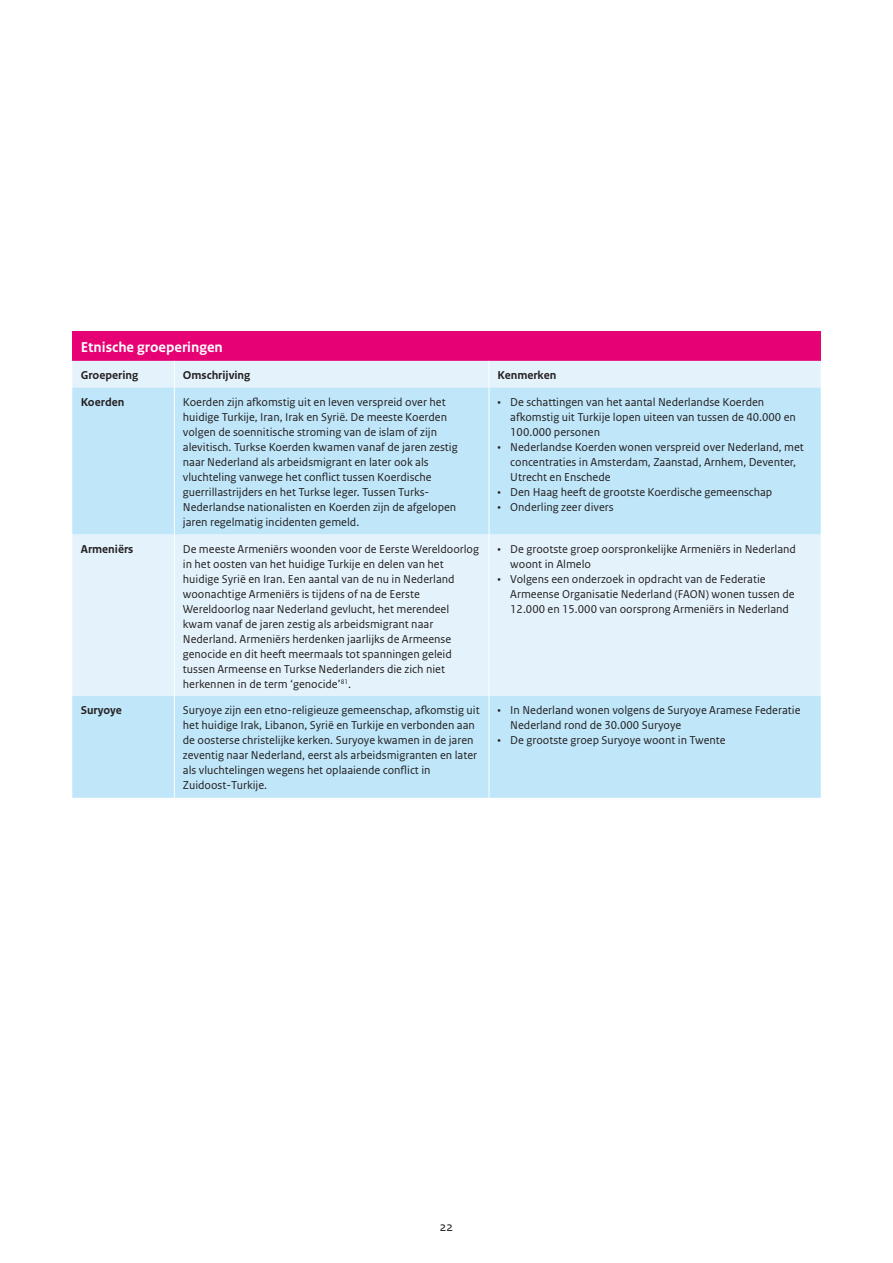
<style>
.page{position:relative;width:893px;height:1263px;background:#fff}
.page>*{position:absolute;margin:0;border:0;box-sizing:border-box;transform-origin:0 0}
._30_RO_Tabel_Kop{font:700 15px "Rijksoverheid Sans Text";color:#fff}
.t1{font:13.5px "Rijksoverheid Sans Text";color:#231f20}
._32_RO_Tabel_Broodtekst{font:12px/15px "Rijksoverheid Sans Text";color:#231f20}
._31_RO_Tabel_Tussenkop{font:700 12px "Rijksoverheid Sans Text";color:#231f20}
</style>
<div class="page">
<div style="left:72px;top:332px;width:749px;height:29px;background:#e60275"></div>
<div style="left:72px;top:361px;width:749px;height:27px;background:#e4f3fb"></div>
<svg style="left:72px;top:388px;width:749px;height:410px;background:#cdebf9"></svg>
<svg style="left:174px;top:361px;width:1px;height:27px"></svg>
<svg style="left:489px;top:361px;width:1px;height:27px"></svg>
<hr style="left:174px;top:388px;width:1px;height:146px;background:#fff">
<hr style="left:489px;top:388px;width:1px;height:146px;background:#fff">
<hr style="left:174px;top:534px;width:1px;height:162px;background:#fff">
<hr style="left:489px;top:534px;width:1px;height:162px;background:#fff">
<hr style="left:174px;top:696px;width:1px;height:102px;background:#fff">
<hr style="left:489px;top:696px;width:1px;height:102px;background:#fff">
<p class="_30_RO_Tabel_Kop" style="left:81px;top:339px;width:144px">Etnische groeperingen</p>
<p class="_31_RO_Tabel_Tussenkop" style="left:81px;top:368px;width:59px">Groepering</p>
<p class="_31_RO_Tabel_Tussenkop" style="left:183px;top:368px;width:69px">Omschrijving</p>
<p class="_31_RO_Tabel_Tussenkop" style="left:497px;top:368px;width:60px">Kenmerken</p>
<p class="_31_RO_Tabel_Tussenkop" style="left:81px;top:395px;width:45px">Koerden</p>
<p class="_32_RO_Tabel_Broodtekst" style="left:183px;top:394px;width:276px">Koerden zijn afkomstig uit en leven verspreid over het huidige Turkije, Iran, Irak en Syrië. De meeste Koerden volgen de soennitische stroming van de islam of zijn alevitisch. Turkse Koerden kwamen vanaf de jaren zestig naar Nederland als arbeidsmigrant en later ook als vluchteling vanwege het conflict tussen Koerdische guerrillastrijders en het Turkse leger. Tussen Turks-Nederlandse nationalisten en Koerden zijn de afgelopen jaren regelmatig incidenten gemeld.</p>
<p class="_32_RO_Tabel_Broodtekst" style="left:510px;top:394px;width:287px;text-indent:-13px">• De schattingen van het aantal Nederlandse Koerden afkomstig uit Turkije lopen uiteen van tussen de 40.000 en<br>100.000 personen</p>
<p class="_32_RO_Tabel_Broodtekst" style="left:510px;top:439px;width:295px;text-indent:-13px">• Nederlandse Koerden wonen verspreid over Nederland, met concentraties in Amsterdam, Zaanstad, Arnhem, Deventer,<br>Utrecht en Enschede</p>
<p class="_32_RO_Tabel_Broodtekst" style="left:497px;top:484px;width:276px">• Den Haag heeft de grootste Koerdische gemeenschap</p>
<p class="_32_RO_Tabel_Broodtekst" style="left:497px;top:499px;width:118px">• Onderling zeer divers</p>
<p class="_31_RO_Tabel_Tussenkop" style="left:81px;top:542px;width:54px">Armeniërs</p>
<p class="_32_RO_Tabel_Broodtekst" style="left:183px;top:541px;width:298px">De meeste Armeniërs woonden voor de Eerste Wereldoorlog in het oosten van het huidige Turkije en delen van het huidige Syrië en Iran. Een aantal van de nu in Nederland woonachtige Armeniërs is tijdens of na de Eerste Wereldoorlog naar Nederland gevlucht, het merendeel kwam vanaf de jaren zestig als arbeidsmigrant naar Nederland. Armeniërs herdenken jaarlijks de Armeense genocide en dit heeft meermaals tot spanningen geleid tussen Armeense en Turkse Nederlanders die zich niet herkennen in de term ‘genocide’<sup>81</sup>.</p>
<p class="_32_RO_Tabel_Broodtekst" style="left:510px;top:541px;width:287px;text-indent:-13px">• De grootste groep oorspronkelijke Armeniërs in Nederland woont in Almelo</p>
<p class="_32_RO_Tabel_Broodtekst" style="left:510px;top:571px;width:286px;text-indent:-13px">• Volgens een onderzoek in opdracht van de Federatie<br>Armeense Organisatie Nederland (FAON) wonen tussen de<br>12.000 en 15.000 van oorsprong Armeniërs in Nederland</p>
<p class="_31_RO_Tabel_Tussenkop" style="left:81px;top:703px;width:43px">Suryoye</p>
<p class="_32_RO_Tabel_Broodtekst" style="left:183px;top:703px;width:298px">Suryoye zijn een etno-religieuze gemeenschap, afkomstig uit het huidige Irak, Libanon, Syrië en Turkije en verbonden aan de oosterse christelijke kerken. Suryoye kwamen in de jaren zeventig naar Nederland, eerst als arbeidsmigranten en later als vluchtelingen wegens het oplaaiende conflict in Zuidoost-Turkije.</p>
<p class="_32_RO_Tabel_Broodtekst" style="left:510px;top:703px;width:292px;text-indent:-13px">• In Nederland wonen volgens de Suryoye Aramese Federatie<br>Nederland rond de 30.000 Suryoye</p>
<p class="_32_RO_Tabel_Broodtekst" style="left:497px;top:733px;width:230px">• De grootste groep Suryoye woont in Twente</p>
<p class="t1" style="left:440px;top:1219px;width:15px">22</p>
</div>
